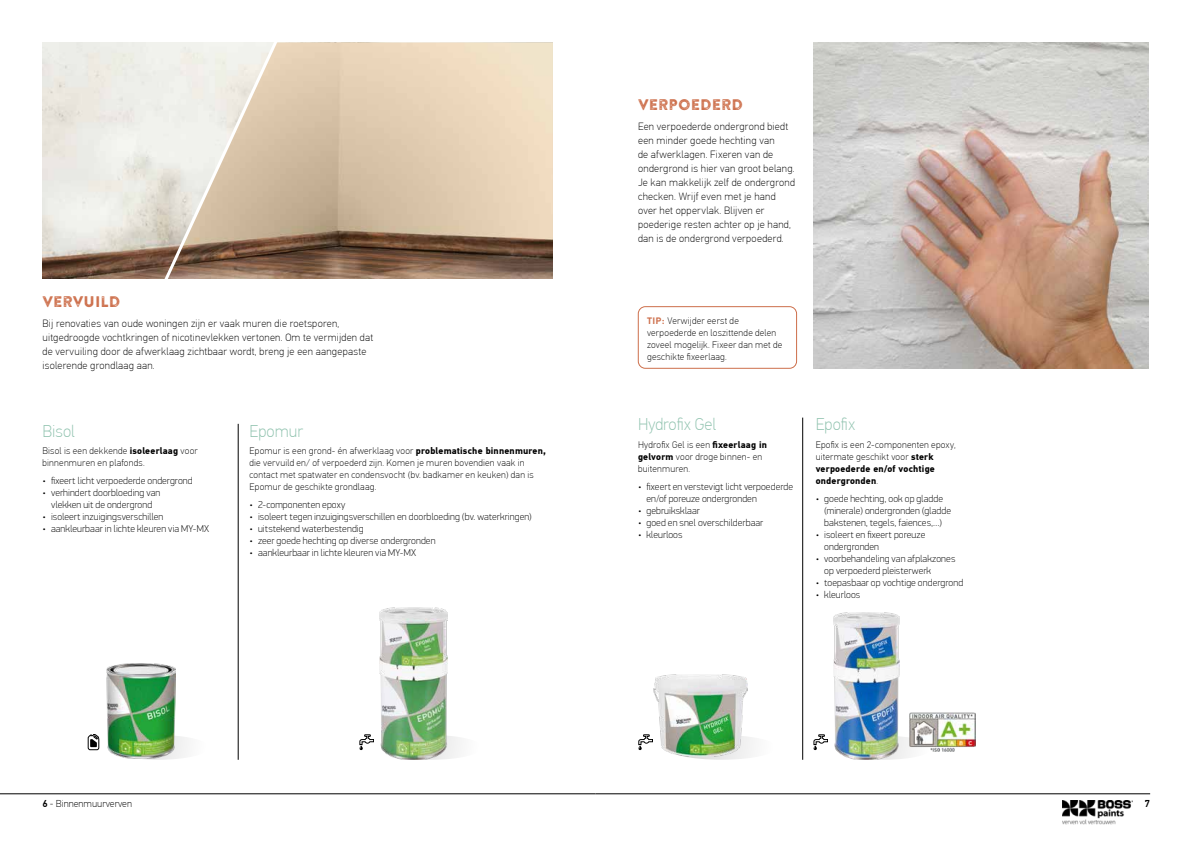
<style>
.page{position:relative;width:1191px;height:842px;background:#fff}
.page>*{position:absolute;margin:0;border:0;box-sizing:border-box;transform-origin:0 0}
.t1{font:100 17px "PF Din Text Pro";color:#8fc2ae}
.t2{font:15.3px "Brandon Printed Two";color:#cd6f4b}
.t3{font:100 10.5px/14px "PF Din Text Pro";letter-spacing:.025em;color:#000}
.t4{font:100 10px/12px "PFDIN Display Pro";letter-spacing:.01em;color:#000}
.t5{font:100 10px "PF Din Text Pro";color:#000}
.t6{font:500 10px "PF Din Text Pro";color:#000}
.t7{font:100 9.5px/12px "PF Din Text Pro";letter-spacing:.025em;color:#000}
.s1{font-weight:700}
.s2{font-family:"PFDIN Display Pro";font-weight:700;color:#cd6f4b}
.s3{font-weight:500}
</style>
<div class="page">
<hr style="left:0;top:793px;width:595px;height:1px;background:#000">
<hr style="left:595px;top:793px;width:555px;height:1px;background:#000">
<img style="left:1062px;top:800px;width:70px;height:25px">
<div style="left:638px;top:306px;width:159px;height:63px;border:1px solid #cd6f4b;border-radius:7px"></div>
<hr style="left:238px;top:424px;width:1px;height:336px;background:#000">
<hr style="left:802px;top:418px;width:1px;height:342px;background:#000">
<img style="left:43px;top:43px;width:108px;height:236px">
<img style="left:814px;top:43px;width:334px;height:326px">
<img style="left:290px;top:43px;width:263px;height:236px">
<svg style="left:151px;top:42px;width:139px;height:237px;background:#d3c6b6"></svg>
<div style="left:108px;top:735px;width:102px;height:25px;background:#f6f6f6;border-radius:50%"></div>
<img style="left:106px;top:663px;width:69px;height:95px">
<div style="left:381px;top:735px;width:102px;height:25px;background:#f6f6f6;border-radius:50%"></div>
<img style="left:379px;top:607px;width:69px;height:153px">
<div style="left:835px;top:736px;width:98px;height:24px;background:#f2f2f2;border-radius:50%"></div>
<img style="left:833px;top:612px;width:67px;height:148px">
<svg style="left:666px;top:735px;width:111px;height:25px"></svg>
<img style="left:653px;top:675px;width:94px;height:81px">
<svg style="left:359px;top:734px;width:15px;height:16px"></svg>
<svg style="left:813px;top:734px;width:15px;height:16px"></svg>
<svg style="left:88px;top:734px;width:11px;height:16px"></svg>
<svg style="left:638px;top:734px;width:15px;height:16px"></svg>
<img style="left:910px;top:712px;width:65px;height:39px">
<h2 class="t2" style="left:43px;top:292px;width:79px">VERVUILD</h2>
<p class="t3" style="left:43px;top:316px;width:332px">Bij renovaties van oude woningen zijn er vaak muren die roetsporen, uitgedroogde vochtkringen of nicotinevlekken vertonen. Om te vermijden dat de vervuiling door de afwerklaag zichtbaar wordt, breng je een aangepaste isolerende grondlaag aan.</p>
<h1 class="t1" style="left:43px;top:421px;width:34px">Bisol</h1>
<p class="t7" style="left:43px;top:445px;width:157px">Bisol is een dekkende <span class="s1">isoleerlaag</span> voor binnenmuren en plafonds.</p>
<p class="t4" style="left:43px;top:475px;width:152px">• fixeert licht verpoederde ondergrond</p>
<p class="t4" style="left:43px;top:487px;width:119px;text-align:center">• verhindert doorbloeding van vlekken uit de ondergrond</p>
<p class="t4" style="left:43px;top:511px;width:122px">• isoleert inzuigingsverschillen</p>
<p class="t4" style="left:43px;top:523px;width:168px">• aankleurbaar in lichte kleuren via MY-MX</p>
<h1 class="t1" style="left:249px;top:421px;width:55px">Epomur</h1>
<p class="t7" style="left:249px;top:445px;width:298px">Epomur is een grond- én afwerklaag voor <span class="s1">problematische binnenmuren, </span>die vervuild en/ of verpoederd zijn. Komen je muren bovendien vaak in contact met spatwater en condensvocht (bv. badkamer en keuken) dan is Epomur de geschikte grondlaag.</p>
<p class="t4" style="left:249px;top:499px;width:97px">• 2-componenten epoxy</p>
<p class="t4" style="left:249px;top:511px;width:284px">• isoleert tegen inzuigingsverschillen en doorbloeding (bv. waterkringen)</p>
<p class="t4" style="left:249px;top:523px;width:115px">• uitstekend waterbestendig</p>
<p class="t4" style="left:249px;top:535px;width:187px">• zeer goede hechting op diverse ondergronden</p>
<p class="t4" style="left:249px;top:547px;width:168px">• aankleurbaar in lichte kleuren via MY-MX</p>
<h2 class="t2" style="left:638px;top:95px;width:107px">VERPOEDERD</h2>
<p class="t3" style="left:638px;top:119px;width:158px">Een verpoederde ondergrond biedt een minder goede hechting van<br>de afwerklagen. Fixeren van de ondergrond is hier van groot belang.<br>Je kan makkelijk zelf de ondergrond checken. Wrijf even met je hand over het oppervlak. Blijven er poederige resten achter op je hand, dan is de ondergrond verpoederd.</p>
<p class="t7" style="left:647px;top:314px;width:137px"><span class="s2">TIP:</span> Verwijder eerst de verpoederde en loszittende delen zoveel mogelijk. Fixeer dan met de geschikte fixeerlaag.</p>
<h1 class="t1" style="left:638px;top:415px;width:80px">Hydrofix Gel</h1>
<p class="t7" style="left:638px;top:439px;width:130px">Hydrofix Gel is een <span class="s1">fixeerlaag in gelvorm</span> voor droge binnen- en buitenmuren.</p>
<p class="t4" style="left:646px;top:480px;width:148px;text-indent:-8px">• fixeert en verstevigt licht verpoederde en/of poreuze ondergronden</p>
<p class="t4" style="left:638px;top:504px;width:63px">• gebruiksklaar</p>
<p class="t4" style="left:638px;top:516px;width:127px">• goed en snel overschilderbaar</p>
<p class="t4" style="left:638px;top:528px;width:46px">• kleurloos</p>
<h1 class="t1" style="left:815px;top:415px;width:41px">Epofix</h1>
<p class="t7" style="left:815px;top:439px;width:141px">Epofix is een 2-componenten epoxy, uitermate geschikt voor <span class="s1">sterk verpoederde en/of vochtige ondergronden</span>.</p>
<p class="t4" style="left:824px;top:492px;width:128px;text-indent:-8px">• goede hechting, ook op gladde (minerale) ondergronden (gladde bakstenen, tegels, faiences,…)</p>
<p class="t4" style="left:824px;top:528px;width:103px;text-indent:-8px">• isoleert en fixeert poreuze ondergronden</p>
<p class="t4" style="left:824px;top:552px;width:133px;text-indent:-8px">• voorbehandeling van afplakzones op verpoederd pleisterwerk</p>
<p class="t4" style="left:815px;top:576px;width:149px">• toepasbaar op vochtige ondergrond</p>
<p class="t4" style="left:815px;top:588px;width:46px">• kleurloos</p>
<p class="t5" style="left:43px;top:798px;width:91px"><span class="s3">6</span> - Binnenmuurverven</p>
<p class="t6" style="left:1144px;top:798px;width:7px">7</p>
</div>
